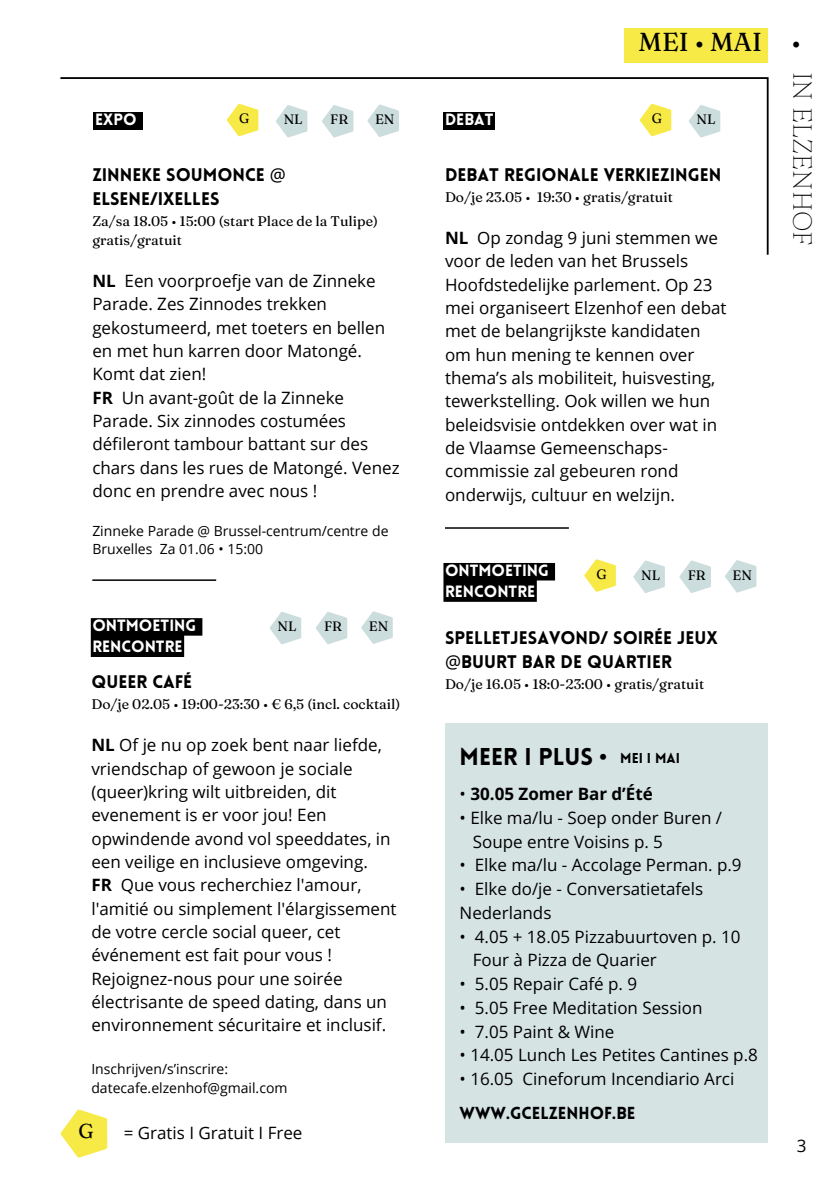
<style>
.page{position:relative;width:839px;height:1191px;background:#fff}
.page>*{position:absolute;margin:0;border:0;box-sizing:border-box;transform-origin:0 0}
.t1{font:100 26px "Fraunces 9 pt";color:#000}
.t2{font:26px "Fraunces 9 pt";color:#000}
.t3{font:900 23.8px "Lovelo";color:#000}
.t4{font:20.2px "Fraunces 9 pt";color:#000}
.t5{font:900 17.8px/24.4px "Lovelo";color:#000}
.t6{font:17px/23.4px "Open Sans";color:#000}
.t7{font:700 17px "Open Sans";color:#000}
.t8{font:900 16px/21.4px "Lovelo";color:#fff}
.t9{font:14px/18.6px "Fraunces 9 pt";color:#000}
.t10{font:14px/18.6px "Open Sans";color:#000}
.t11{font:900 14px "Lovelo";color:#000}
.t12{font:13.6px "Fraunces 9 pt";color:#000}
.s1{font-family:"Noto Sans";font-weight:400}
.s2{font-weight:700}
.s3{font-weight:400}
.s4{font-family:"Lovelo";font-weight:900}
</style>
<div class="page">
<hr style="left:92px;top:579px;width:124px;height:2px;background:#000">
<div style="left:624px;top:29px;width:143px;height:34px;background:#f8ea46"></div>
<svg style="left:270px;top:612px;width:31px;height:32px"></svg>
<svg style="left:316px;top:612px;width:31px;height:32px"></svg>
<svg style="left:361px;top:611px;width:32px;height:33px"></svg>
<svg style="left:60px;top:1109px;width:47px;height:49px"></svg>
<div style="left:445px;top:723px;width:322px;height:420px;background:#d6e3e3"></div>
<svg style="left:443px;top:563px;width:112px;height:39px;background:#181818"></svg>
<svg style="left:91px;top:618px;width:111px;height:39px;background:#171717"></svg>
<hr style="left:445px;top:527px;width:124px;height:2px;background:#000">
<svg style="left:633px;top:560px;width:32px;height:33px"></svg>
<svg style="left:679px;top:560px;width:32px;height:33px"></svg>
<svg style="left:725px;top:560px;width:31px;height:33px"></svg>
<svg style="left:584px;top:559px;width:32px;height:33px"></svg>
<svg style="left:60px;top:77px;width:709px;height:178px"></svg>
<p class="t8" style="left:95px;top:110px;width:43px">EXPO</p>
<p class="t12" style="left:239px;top:110px;width:12px">G</p>
<h6 class="t12" style="left:284px;top:111px;width:21px">NL</h6>
<p class="t12" style="left:330px;top:111px;width:19px">FR</p>
<h6 class="t12" style="left:375px;top:111px;width:21px">EN</h6>
<h2 class="t5" style="left:92px;top:164px;width:195px">ZINNEKE SOUMONCE <span class="s1">@<br></span>ELSENE/IXELLES</h2>
<p class="t9" style="left:92px;top:212px;width:287px">Za/sa 18.05 • 15:00 (start Place de la Tulipe) gratis/gratuit</p>
<p class="t6" style="left:92px;top:269px;width:309px"><span class="s2">NL</span> Een voorproefje van de Zinneke<br>Parade. Zes Zinnodes trekken gekostumeerd, met toeters en bellen en met hun karren door Matongé.<br>Komt dat zien!<br><span class="s2">FR</span> Un avant-goût de la Zinneke<br>Parade. Six zinnodes costumées défileront tambour battant sur des chars dans les rues de Matongé. Venez donc en prendre avec nous !</p>
<p class="t10" style="left:92px;top:521px;width:298px">Zinneke Parade @ Brussel-centrum/centre de<br>Bruxelles Za 01.06 • 15:00</p>
<p class="t8" style="left:92px;top:616px;width:105px">ONTMOETING<br>RENCONTRE</p>
<p class="t12" style="left:277px;top:618px;width:21px">NL</p>
<h5 class="t12" style="left:324px;top:618px;width:19px">FR</h5>
<p class="t12" style="left:369px;top:618px;width:21px">EN</p>
<p class="t5" style="left:91px;top:672px;width:102px">QUEER CAFÉ</p>
<p class="t9" style="left:91px;top:695px;width:310px">Do/je 02.05 • 19:00-23:30 • € 6,5 (incl. cocktail)</p>
<h6 class="t6" style="left:91px;top:733px;width:306px"><span class="s2">NL</span> Of je nu op zoek bent naar liefde, vriendschap of gewoon je sociale (queer)kring wilt uitbreiden, dit evenement is er voor jou! Een opwindende avond vol speeddates, in een veilige en inclusieve omgeving.<br><span class="s2">FR</span> Que vous recherchiez l'amour, l'amitié ou simplement l'élargissement de votre cercle social queer, cet événement est fait pour vous !<br>Rejoignez-nous pour une soirée électrisante de speed dating, dans un environnement sécuritaire et inclusif.</h6>
<p class="t10" style="left:91px;top:1060px;width:197px">Inschrijven/s’inscrire: datecafe.elzenhof@gmail.com</p>
<h6 class="t4" style="left:79px;top:1119px;width:17px">G</h6>
<h3 class="t6" style="left:124px;top:1121px;width:180px">= Gratis I Gratuit I Free</h3>
<p class="t2" style="left:638px;top:26px;width:164px">MEI • MAI •</p>
<p class="t1" style="left:819px;top:72px;width:176px;rotate:90deg">IN ELZENHOF</p>
<p class="t8" style="left:445px;top:110px;width:50px">DEBAT</p>
<p class="t12" style="left:652px;top:110px;width:12px">G</p>
<h3 class="t12" style="left:696px;top:111px;width:21px">NL</h3>
<p class="t5" style="left:445px;top:164px;width:278px">DEBAT REGIONALE VERKIEZINGEN</p>
<p class="t9" style="left:445px;top:188px;width:229px">Do/je 23.05 • 19:30 • gratis/gratuit</p>
<p class="t6" style="left:445px;top:226px;width:283px"><span class="s2">NL</span> Op zondag 9 juni stemmen we voor de leden van het Brussels<br>Hoofdstedelijke parlement. Op 23 mei organiseert Elzenhof een debat met de belangrijkste kandidaten om hun mening te kennen over thema’s als mobiliteit, huisvesting, tewerkstelling. Ook willen we hun beleidsvisie ontdekken over wat in de Vlaamse Gemeenschaps&shy;commissie zal gebeuren rond onderwijs, cultuur en welzijn.</p>
<p class="t8" style="left:445px;top:561px;width:105px">ONTMOETING<br>RENCONTRE</p>
<p class="t5" style="left:445px;top:627px;width:274px">SPELLETJESAVOND/ SOIRÉE JEUX</p>
<p class="t5" style="left:445px;top:652px;width:228px"><span class="s1">@</span>BUURT BAR DE QUARTIER</p>
<h6 class="t9" style="left:445px;top:675px;width:260px">Do/je 16.05 • 18:0-23:00 • gratis/gratuit</h6>
<p class="t12" style="left:596px;top:565px;width:12px">G</p>
<h6 class="t12" style="left:641px;top:567px;width:21px">NL</h6>
<p class="t12" style="left:687px;top:567px;width:19px">FR</p>
<h6 class="t12" style="left:732px;top:566px;width:21px">EN</h6>
<h6 class="t3" style="left:459px;top:748px;width:149px">MEER I PLUS •</h6>
<h3 class="t11" style="left:620px;top:752px;width:61px">MEI I MAI</h3>
<h6 class="t7" style="left:459px;top:782px;width:195px"><span class="s3">•</span> 30.05 Zomer Bar d’Été</h6>
<h6 class="t6" style="left:473px;top:805px;width:251px;text-indent:-13px">• Elke ma/lu - Soep onder Buren /<br>Soupe entre Voisins p. 5</h6>
<h6 class="t6" style="left:459px;top:853px;width:283px">• Elke ma/lu - Accolage Perman. p.9</h6>
<h6 class="t6" style="left:459px;top:877px;width:245px">• Elke do/je - Conversatietafels<br>Nederlands</h6>
<h6 class="t6" style="left:473px;top:924px;width:269px;text-indent:-13px">• 4.05 + 18.05 Pizzabuurtoven p. 10<br>Four à Pizza de Quarier</h6>
<h6 class="t6" style="left:459px;top:972px;width:179px">• 5.05 Repair Café p. 9</h6>
<h6 class="t6" style="left:459px;top:995px;width:244px">• 5.05 Free Meditation Session</h6>
<h6 class="t6" style="left:459px;top:1019px;width:156px">• 7.05 Paint &amp; Wine</h6>
<h6 class="t6" style="left:459px;top:1043px;width:300px">• 14.05 Lunch Les Petites Cantines p.8</h6>
<p class="t6" style="left:459px;top:1062px;width:276px;line-height:33.4px">• 16.05 Cineforum Incendiario Arci<br><span class="s4">WWW.GCELZENHOF.BE</span></p>
<h5 class="t6" style="left:796px;top:1133px;width:11px">3</h5>
</div>
